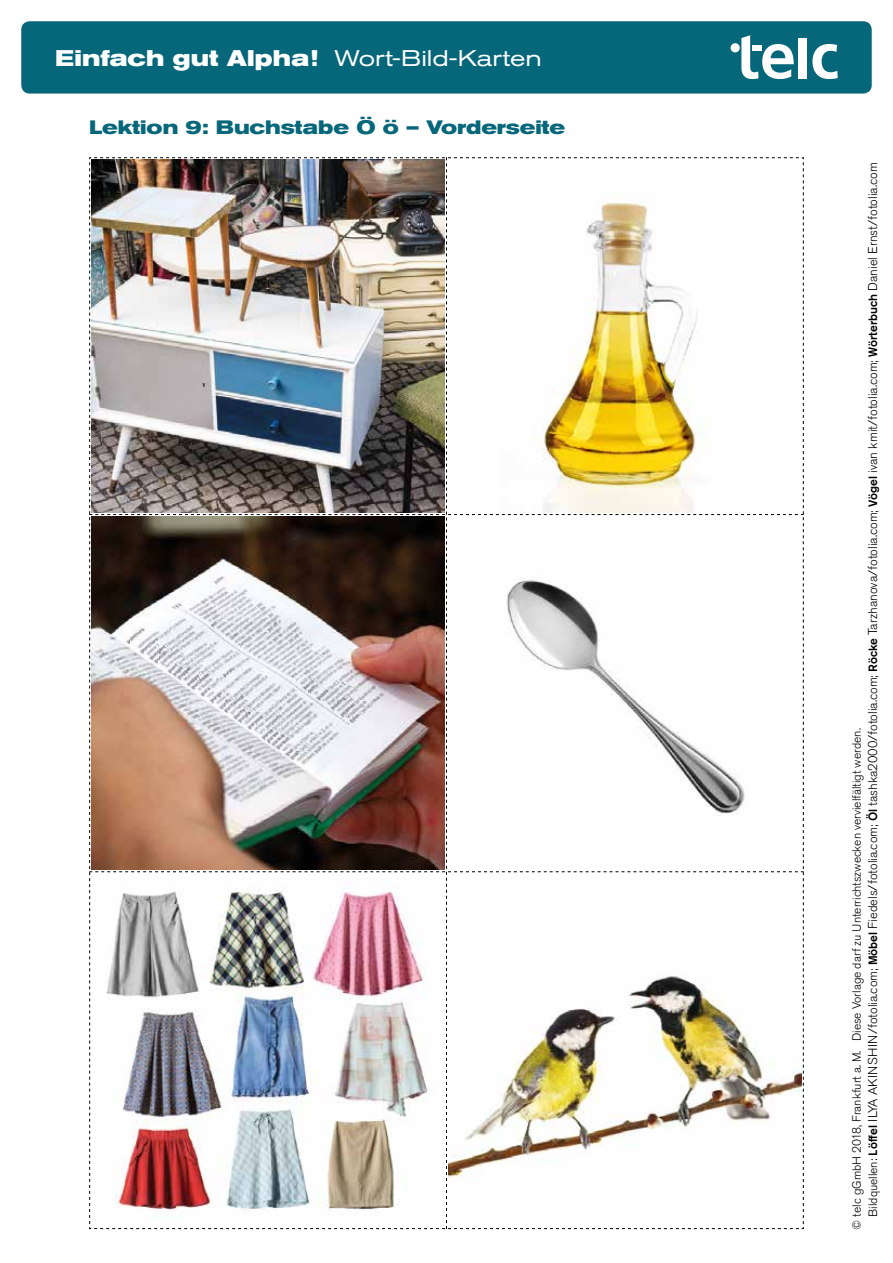
<style>
.page{position:relative;width:893px;height:1263px;background:#fff}
.page>*{position:absolute;margin:0;border:0;box-sizing:border-box;transform-origin:0 0}
.t1{font:700 expanded 22.5px "Akzidenz Grotesk Pro";letter-spacing:.01em;color:#fff}
.t2{font:700 expanded 19.2px "Akzidenz Grotesk Pro";color:#07677a}
.t3{font:300 12.75px "Akzidenz Grotesk Pro";color:#000}
.t4{font:300 12px "Akzidenz Grotesk Pro";color:#000}
.s1{font-weight:400}
.s2{font-size:12px}
.s3{font-weight:500;font-size:12px}
</style>
<div class="page">
<img style="left:89px;top:157px;width:715px;height:1072px">
<div style="left:21px;top:21px;width:851px;height:73px;background:#07677a;border-radius:9px"></div>
<svg style="left:741px;top:35px;width:53px;height:44px"></svg>
<div style="left:798px;top:38px;width:9px;height:40px;background:#fff"></div>
<svg style="left:812px;top:44px;width:26px;height:35px"></svg>
<div style="left:731px;top:43px;width:9px;height:9px;background:#fff;border-radius:50%"></div>
<div style="left:752px;top:45px;width:9px;height:6px;background:#fff"></div>
<h1 class="t1" style="left:55px;top:43px;width:488px">Einfach gut Alpha! <span class="s1">Wort-Bild-Karten</span></h1>
<h2 class="t2" style="left:89px;top:114px;width:477px">Lektion 9: Buchstabe Ö ö – Vorderseite</h2>
<p class="t3" style="left:864px;top:1216px;width:1055px;rotate:-90deg"><span class="s2">Bildquellen:</span> <span class="s3">Löffel</span> ILYA AKINSHIN/fotolia.com<span class="s2">;</span> <span class="s3">Möbel</span> Fiedels/fotolia.com<span class="s2">;</span> <span class="s3">Öl</span> tashka2000/fotolia.com<span class="s2">;</span> <span class="s3">Röcke</span> Tarzhanova/fotolia.com<span class="s2">;</span> <span class="s3">Vögel</span> ivan kmit/fotolia.com<span class="s2">;</span> <span class="s3">Wörterbuch</span> Daniel Ernst/fotolia.com</p>
<p class="t4" style="left:849px;top:1229px;width:503px;rotate:-90deg">© telc gGmbH 2018, Frankfurt a. M. Diese Vorlage darf zu Unterrichtszwecken vervielfältigt werden.</p>
</div>
